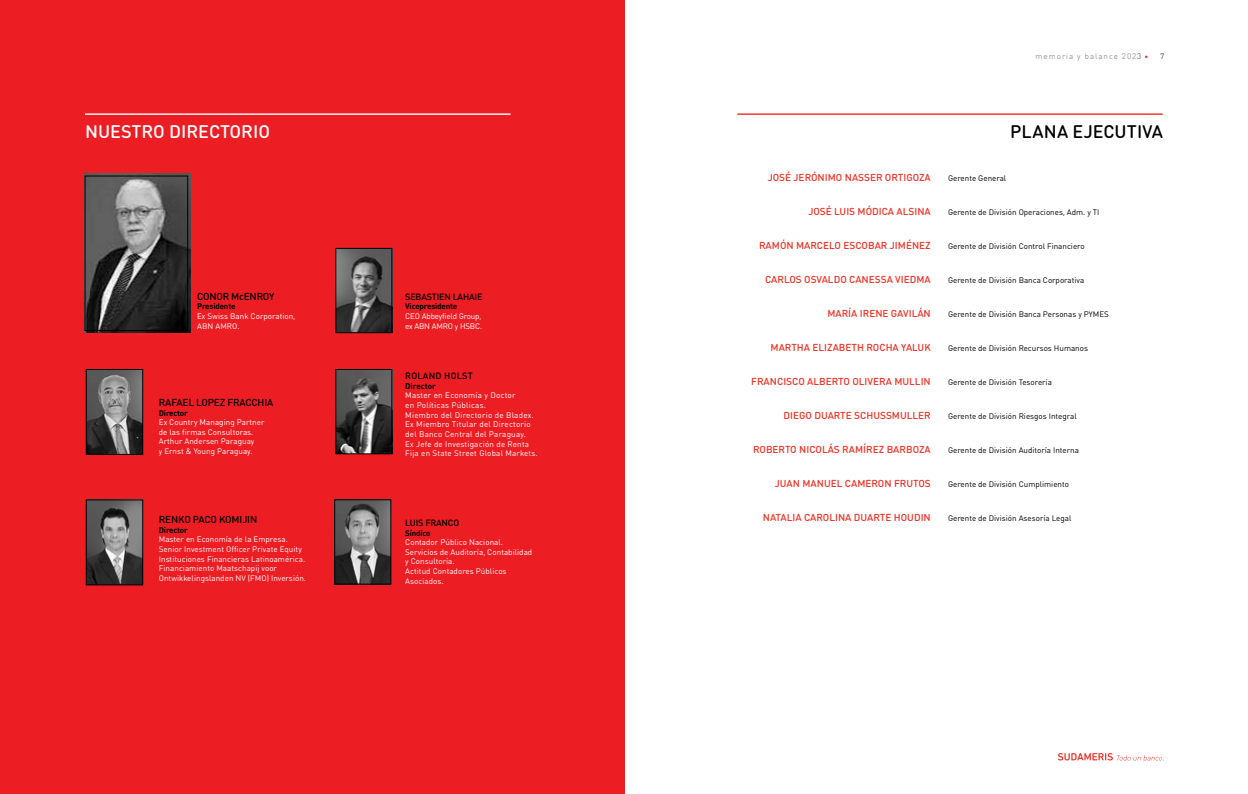
<style>
.page{position:relative;width:1248px;height:794px;background:#fff}
.page>*{position:absolute;margin:0;border:0;box-sizing:border-box;transform-origin:0 0}
.t1{font:500 18px "DIN Round Pro";color:#fff}
.t2{font:500 18px "DIN Round Pro";letter-spacing:.005em;color:#000}
.t3{font:500 10px "DIN Round Pro";color:#ee3124}
.t4{font:500 10px "DIN Round Pro";letter-spacing:-.015em;color:#000}
.t5{font:500 9.1px "DIN Round Pro";letter-spacing:.025em;color:#000}
.t6{font:500 9px "DIN Round Pro";letter-spacing:-.02em;color:#000}
.t7{font:8.1px/9.7px "DIN Round Pro";letter-spacing:.025em;color:#fff}
.t8{font:700 8.1px "DIN Round Pro";letter-spacing:.005em;color:#000}
.t9{font:8px/9.6px "DIN Round Pro";letter-spacing:.005em;color:#fff}
.t10{font:8px "DIN Round Pro";color:#000}
.t11{font:8px/9.6px "DIN Round Pro";letter-spacing:.025em;color:#fff}
.t12{font:700 8px "DIN Round Pro";letter-spacing:-.02em;color:#000}
.t13{font:8px/9.6px "DIN Round Pro";letter-spacing:-.02em;color:#fff}
.t14{font:300 8px "DIN Round Pro";letter-spacing:.12em;color:#6d6e71}
.t15{font:500 8px "DIN Round Pro";color:#6d6e71}
.s1{font-weight:400}
</style>
<div class="page">
<svg style="left:1058px;top:753px;width:105px;height:8px"></svg>
<div style="left:0;top:0;width:624px;height:794px;background:#ed1d24"></div>
<hr style="left:85px;top:113px;width:425px;height:2px;background:#fff">
<hr style="left:737px;top:113px;width:425px;height:2px;background:#ee3124">
<img style="left:83px;top:174px;width:107px;height:159px">
<div style="left:85px;top:176px;width:103px;height:155px;border:1px solid #000"></div>
<img style="left:88px;top:371px;width:53px;height:81px">
<div style="left:86px;top:369px;width:57px;height:85px;border:1px solid #000"></div>
<img style="left:88px;top:502px;width:53px;height:81px">
<div style="left:86px;top:500px;width:57px;height:85px;border:1px solid #000"></div>
<img style="left:337px;top:371px;width:53px;height:81px">
<div style="left:335px;top:369px;width:57px;height:85px;border:1px solid #000"></div>
<img style="left:337px;top:250px;width:53px;height:81px">
<div style="left:335px;top:248px;width:57px;height:85px;border:1px solid #000"></div>
<img style="left:336px;top:501px;width:53px;height:81px">
<div style="left:334px;top:499px;width:57px;height:85px;border:1px solid #000"></div>
<h1 class="t1" style="left:85px;top:119px;width:186px">NUESTRO DIRECTORIO</h1>
<p class="t4" style="left:197px;top:289px;width:79px">CONOR McENROY</p>
<p class="t12" style="left:197px;top:301px;width:40px">Presidente</p>
<p class="t9" style="left:197px;top:311px;width:100px;line-height:10px">Ex Swiss Bank Corporation,<br>ABN AMRO.</p>
<p class="t4" style="left:159px;top:395px;width:116px">RAFAEL LOPEZ FRACCHIA</p>
<p class="t12" style="left:159px;top:407px;width:30px">Director</p>
<p class="t9" style="left:159px;top:417px;width:107px">Ex Country Managing Partner de las firmas Consultoras.<br>Arthur Andersen Paraguay<br>y Ernst &amp; Young Paraguay.</p>
<p class="t4" style="left:159px;top:513px;width:100px">RENKO PACO KOMIJIN</p>
<p class="t12" style="left:159px;top:524px;width:30px">Director</p>
<p class="t9" style="left:159px;top:534px;width:149px">Master en Economía de la Empresa.<br>Senior Investment Officer Private Equity Instituciones Financieras Latinoamérica.<br>Financiamiento Maatschapij voor Ontwikkelingslanden NV (FMO) Inversión.</p>
<p class="t6" style="left:405px;top:290px;width:79px">SEBASTIEN LAHAIE</p>
<p class="t12" style="left:405px;top:301px;width:54px">Vicepresidente</p>
<p class="t13" style="left:405px;top:311px;width:78px">CEO Abbeyfield Group, ex ABN AMRO y HSBC.</p>
<p class="t5" style="left:405px;top:369px;width:69px">ROLAND HOLST</p>
<p class="t8" style="left:405px;top:380px;width:32px">Director</p>
<p class="t7" style="left:405px;top:390px;width:130px">Master en Economía y Doctor<br>en Políticas Públicas.<br>Miembro del Directorio de Bladex.<br>Ex Miembro Titular del Directorio del Banco Central del Paraguay.</p>
<p class="t11" style="left:405px;top:439px;width:134px">Ex Jefe de Investigación de Renta<br>Fija en State Street Global Markets.</p>
<p class="t6" style="left:405px;top:516px;width:55px">LUIS FRANCO</p>
<p class="t12" style="left:405px;top:527px;width:27px">Síndico</p>
<p class="t9" style="left:405px;top:537px;width:129px">Contador Público Nacional.<br>Servicios de Auditoría, Contabilidad y Consultoría.<br>Actitud Contadores Públicos<br>Asociados.</p>
<p class="t14" style="left:1035px;top:51px;width:107px">memoria y balance 202<span class="s1">3</span></p>
<p class="t15" style="left:1159px;top:51px;width:6px">7</p>
<p class="t3" style="left:767px;top:171px;width:164px">JOSÉ JERÓNIMO NASSER ORTIGOZA</p>
<p class="t3" style="left:808px;top:205px;width:124px">JOSÉ LUIS MÓDICA ALSINA</p>
<p class="t3" style="left:759px;top:239px;width:173px">RAMÓN MARCELO ESCOBAR JIMÉNEZ</p>
<p class="t3" style="left:765px;top:273px;width:167px">CARLOS OSVALDO CANESSA VIEDMA</p>
<p class="t3" style="left:827px;top:307px;width:105px">MARÍA IRENE GAVILÁN</p>
<p class="t3" style="left:770px;top:341px;width:162px">MARTHA ELIZABETH ROCHA YALUK</p>
<p class="t3" style="left:751px;top:375px;width:181px">FRANCISCO ALBERTO OLIVERA MULLIN</p>
<p class="t3" style="left:783px;top:409px;width:149px">DIEGO DUARTE SCHUSSMULLER</p>
<p class="t3" style="left:753px;top:443px;width:179px">ROBERTO NICOLÁS RAMÍREZ BARBOZA</p>
<p class="t3" style="left:774px;top:477px;width:157px">JUAN MANUEL CAMERON FRUTOS</p>
<p class="t3" style="left:762px;top:511px;width:169px">NATALIA CAROLINA DUARTE HOUDIN</p>
<h1 class="t2" style="left:1010px;top:119px;width:154px">PLANA EJECUTIVA</h1>
<p class="t10" style="left:947px;top:173px;width:60px">Gerente General</p>
<p class="t10" style="left:947px;top:207px;width:153px">Gerente de División Operaciones, Adm. y TI</p>
<p class="t10" style="left:947px;top:241px;width:138px">Gerente de División Control Financiero</p>
<p class="t10" style="left:947px;top:275px;width:138px">Gerente de División Banca Corporativa</p>
<p class="t10" style="left:947px;top:309px;width:162px">Gerente de División Banca Personas y PYMES</p>
<p class="t10" style="left:947px;top:343px;width:141px">Gerente de División Recursos Humanos</p>
<p class="t10" style="left:947px;top:377px;width:105px">Gerente de División Tesorería</p>
<p class="t10" style="left:947px;top:411px;width:130px">Gerente de División Riesgos Integral</p>
<p class="t10" style="left:947px;top:445px;width:132px">Gerente de División Auditoría Interna</p>
<p class="t10" style="left:947px;top:479px;width:122px">Gerente de División Cumplimiento</p>
<p class="t10" style="left:947px;top:513px;width:125px">Gerente de División Asesoría Legal</p>
</div>
